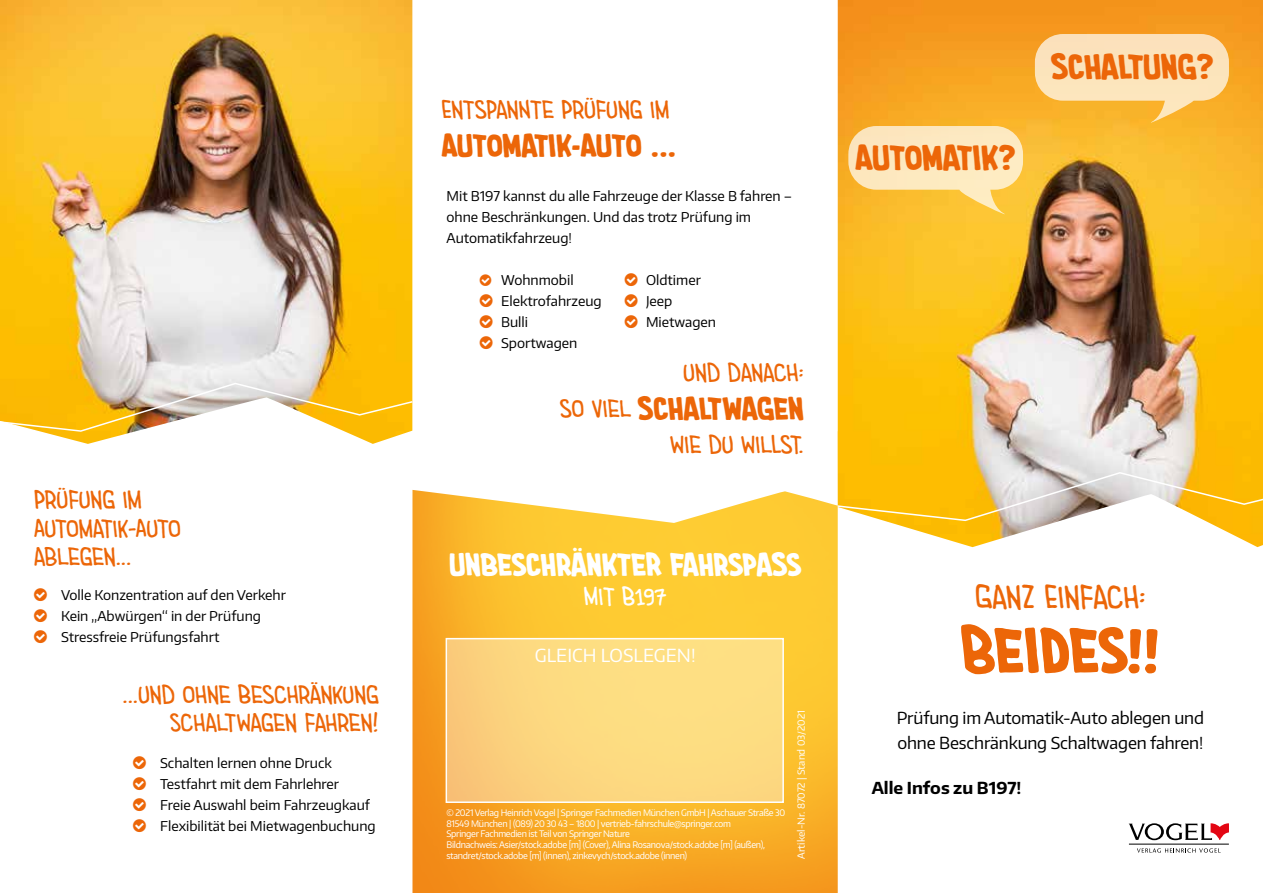
<style>
.page{position:relative;width:1263px;height:893px;background:#fff}
.page>*{position:absolute;margin:0;border:0;box-sizing:border-box;transform-origin:0 0}
.t1{font:700 54.15px "Imaginary Friend BB";color:#ec6608}
.t2{font:34.95px "Imaginary Friend BB";color:#ec6608}
.t3{font:700 29.55px "Imaginary Friend BB";color:#ec6608}
.t4{font:27px/28.5px "Imaginary Friend BB";color:#ec6608;text-align:right}
.t5{font:700 27px "Imaginary Friend BB";color:#fff}
.t6{font:700 27px "Imaginary Friend BB";color:#ec6608}
.t7{font:27px "Imaginary Friend BB";color:#fff}
.t8{font:18px "Encode Sans";color:#fff}
.t9{font:16.5px/25.2px "Encode Sans";letter-spacing:-.01em;color:#000}
.t10{font:700 16.5px "Encode Sans";color:#000}
.t11{font:13.5px/21px "Encode Sans";color:#000}
.t12{font:9.75px "Encode Sans";color:#fff}
.t13{font:9px/10.8px "Encode Sans";letter-spacing:-.03em;color:#fff}
.s1{font-weight:700}
</style>
<div class="page">
<img style="left:838px;top:0;width:425px;height:547px">
<img style="left:412px;top:431px;width:426px;height:462px">
<img style="left:0;top:0;width:412px;height:444px">
<div style="left:446px;top:639px;width:337px;height:163px;background:linear-gradient(to right,#fbce7c,#fee284)"></div>
<div style="left:446px;top:638px;width:338px;height:165px;border:2px solid #fff"></div>
<hr style="left:1129px;top:844px;width:100px;height:1px;background:#000">
<svg style="left:1137px;top:848px;width:83px;height:5px"></svg>
<svg style="left:1128px;top:823px;width:101px;height:17px"></svg>
<svg style="left:836px;top:471px;width:427px;height:51px"></svg>
<svg style="left:0;top:382px;width:414px;height:51px"></svg>
<svg style="left:848px;top:126px;width:175px;height:94px"></svg>
<svg style="left:1035px;top:34px;width:194px;height:93px"></svg>
<h3 class="t4" style="left:34px;top:485px;width:148px;text-align:left">PRÜFUNG IM<br>AUTOMATIK-AUTO<br>ABLEGEN...</h3>
<p class="t11" style="left:61px;top:584px;width:226px">Volle Konzentration auf den Verkehr<br>Kein „Abwürgen“ in der Prüfung<br>Stressfreie Prüfungsfahrt</p>
<h3 class="t4" style="left:123px;top:680px;width:257px">...UND OHNE BESCHRÄNKUNG<br>SCHALTWAGEN FAHREN!</h3>
<p class="t11" style="left:160px;top:752px;width:217px">Schalten lernen ohne Druck<br>Testfahrt mit dem Fahrlehrer<br>Freie Auswahl beim Fahrzeugkauf<br>Flexibilität bei Mietwagenbuchung</p>
<h3 class="t4" style="left:441px;top:95px;width:229px">ENTSPANNTE PRÜFUNG IM</h3>
<h3 class="t6" style="left:441px;top:125px;width:236px">AUTOMATIK-AUTO ...</h3>
<h3 class="t3" style="left:855px;top:136px;width:162px">AUTOMATIK?</h3>
<p class="t11" style="left:446px;top:185px;width:347px">Mit B197 kannst du alle Fahrzeuge der Klasse B fahren – ohne Beschränkungen. Und das trotz Prüfung im<br>Automatikfahrzeug!</p>
<p class="t11" style="left:501px;top:269px;width:102px">Wohnmobil<br>Elektrofahrzeug<br>Bulli<br>Sportwagen</p>
<p class="t11" style="left:646px;top:269px;width:72px">Oldtimer<br>Jeep<br>Mietwagen</p>
<h3 class="t4" style="left:560px;top:354px;width:245px;line-height:36px">UND DANACH:<br>SO VIEL <span class="s1">SCHALTWAGEN<br></span>WIE DU WILLST.</h3>
<h3 class="t3" style="left:1051px;top:45px;width:164px">SCHALTUNG?</h3>
<h3 class="t5" style="left:449px;top:543px;width:353px">UNBESCHRÄNKTER FAHRSPAß</h3>
<h3 class="t7" style="left:584px;top:579px;width:84px">MIT B197</h3>
<h3 class="t8" style="left:535px;top:644px;width:162px">GLEICH LOSLEGEN!</h3>
<p class="t13" style="left:446px;top:807px;width:340px">© 2021 Verlag Heinrich Vogel | Springer Fachmedien München GmbH | Aschauer Straße 30<br>81549 München | (089) 20 30 43 – 1800 | vertrieb-fahrschule@springer.com<br>Springer Fachmedien ist Teil von Springer Nature<br>Bildnachweis: Asier/stock.adobe [m] (Cover), Alina Rosanova/stock.adobe [m] (außen), standret/stock.adobe [m] (innen), zinkevych/stock.adobe (innen)</p>
<p class="t12" style="left:795px;top:859px;width:151px;rotate:-90deg">Artikel-Nr. 87072 | Stand 03/2021</p>
<h2 class="t2" style="left:975px;top:575px;width:172px">GANZ EINFACH:</h2>
<h1 class="t1" style="left:961px;top:609px;width:200px">BEIDES!!</h1>
<p class="t9" style="left:897px;top:704px;width:309px">Prüfung im Automatik-Auto ablegen und ohne Beschränkung Schaltwagen fahren!</p>
<p class="t10" style="left:872px;top:777px;width:151px">Alle Infos zu B197!</p>
</div>
